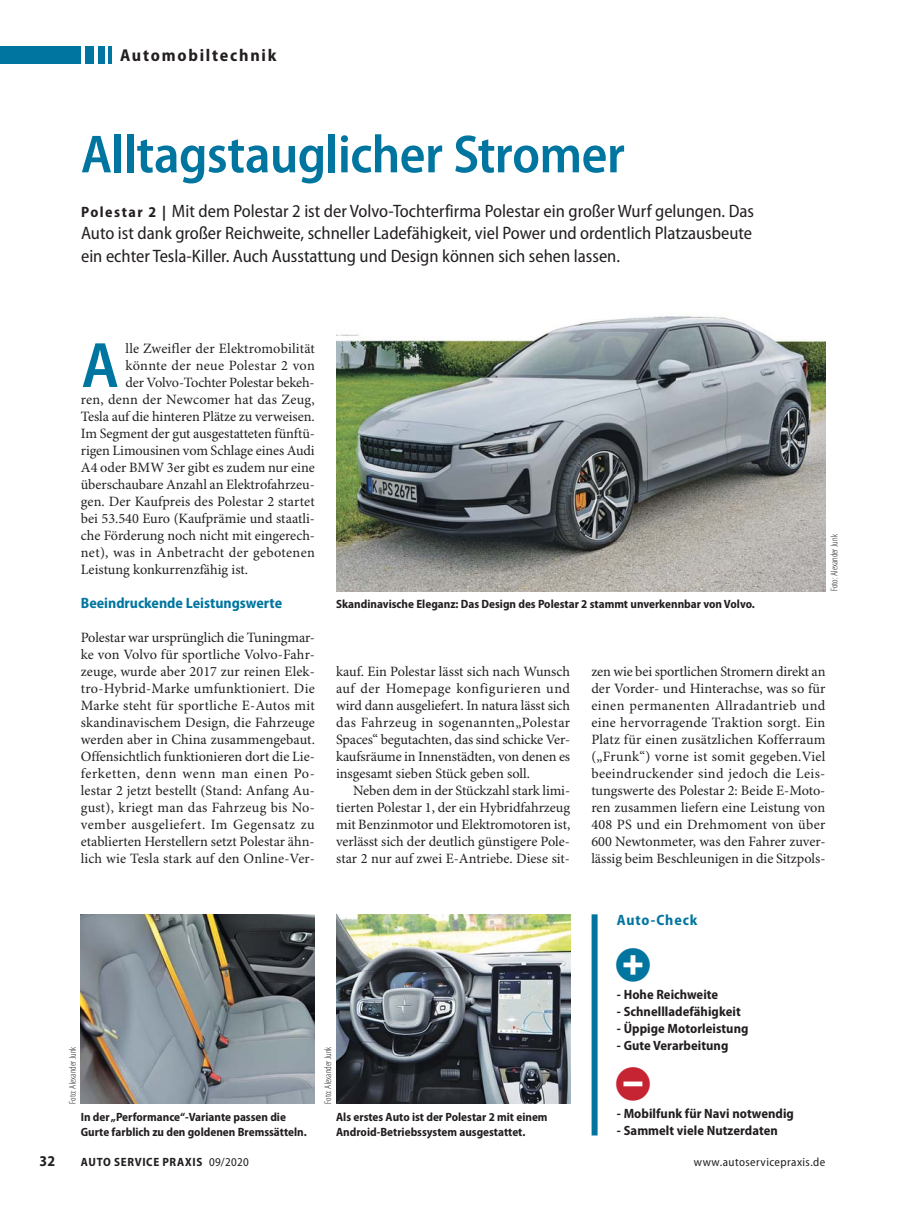
<style>
.page{position:relative;width:919px;height:1212px;background:#fff}
.page>*{position:absolute;margin:0;border:0;box-sizing:border-box;transform-origin:0 0}
.t1{font:600 semi-condensed 64.65px "Myriad Pro";color:#00759f}
.t2{font:600 semi-condensed 54px "Myriad Pro";letter-spacing:-.015em;color:#00759f}
.t3{font:27px "Blik Buttons";color:#00759f}
.t4{font:27px "Blik Buttons";color:#c62433}
.t5{font:semi-condensed 18px/22.5px "Myriad Pro";color:#231f20;text-align:justify}
.t6{font:700 semi-condensed 17.25px "Myriad Pro";letter-spacing:.1em;color:#231f20}
.t7{font:700 semi-condensed 15px "Myriad Pro";color:#00759f}
.t8{font:700 semi-condensed 15px "Myriad Pro";letter-spacing:.055em;color:#00759f}
.t9{font:700 semi-condensed 15px "Myriad Pro";color:#231f20}
.t10{font:14.25px/17px "Minion Pro";color:#231f20;text-align:justify}
.t11{font:14.25px "Minion Pro";letter-spacing:.02em;color:#231f20}
.t12{font:14.25px "Minion Pro";letter-spacing:.025em;color:#231f20}
.t13{font:700 semi-condensed 13.5px "Myriad Pro";letter-spacing:.005em;color:#231f20}
.t14{font:700 semi-condensed 12px/15px "Myriad Pro";color:#231f20}
.t15{font:700 semi-condensed 12px "Myriad Pro";letter-spacing:.055em;color:#231f20}
.t16{font:semi-condensed 12px "Myriad Pro";letter-spacing:.035em;color:#231f20}
.t17{font:300 condensed 9.75px "Myriad Pro";color:#231f20}
.s1{font-weight:700;font-size:15px}
.s2{font-weight:400}
</style>
<div class="page">
<hr style="left:108px;top:47px;width:4px;height:17px;background:#00759f">
<div style="left:85px;top:47px;width:9px;height:17px;background:#00759f"></div>
<div style="left:98px;top:47px;width:6px;height:17px;background:#00759f"></div>
<div style="left:0;top:47px;width:81px;height:17px;background:#00759f"></div>
<div style="left:591px;top:914px;width:6px;height:221px;background:#00759f"></div>
<img style="left:336px;top:316px;width:489px;height:275px">
<img style="left:81px;top:914px;width:234px;height:189px">
<img style="left:336px;top:914px;width:234px;height:189px">
<p class="t6" style="left:120px;top:49px;width:158px">Automobiltechnik</p>
<h2 class="t2" style="left:81px;top:134px;width:545px">Alltagstauglicher Stromer</h2>
<p class="t5" style="left:81px;top:201px;width:674px"><span class="s1">Polestar 2 |</span> Mit dem Polestar 2 ist der Volvo-Tochterfirma Polestar ein großer Wurf gelungen. Das Auto ist dank großer Reichweite, schneller Ladefähigkeit, viel Power und ordentlich Platzausbeute ein echter Tesla-Killer. Auch Ausstattung und Design können sich sehen lassen.</p>
<h1 class="t1" style="left:81px;top:341px;width:39px">A</h1>
<p class="t10" style="left:125px;top:341px;width:191px">lle Zweifler der Elektromobilität</p>
<p class="t11" style="left:125px;top:360px;width:191px">könnte der neue Polestar 2 von</p>
<p class="t10" style="left:125px;top:375px;width:191px">der Volvo-Tochter Polestar bekeh-</p>
<p class="t11" style="left:81px;top:394px;width:235px">ren, denn der Newcomer hat das Zeug,</p>
<p class="t10" style="left:81px;top:409px;width:235px">Tesla auf die hinteren Plätze zu verweisen.</p>
<p class="t10" style="left:81px;top:426px;width:235px">Im Segment der gut ausgestatteten fünftü-</p>
<p class="t10" style="left:81px;top:443px;width:235px">rigen Limousinen vom Schlage eines Audi</p>
<p class="t10" style="left:81px;top:460px;width:235px">A4 oder BMW 3er gibt es zudem nur eine</p>
<p class="t10" style="left:81px;top:477px;width:235px">überschaubare Anzahl an Elektrofahrzeu-</p>
<p class="t10" style="left:81px;top:494px;width:235px">gen. Der Kaufpreis des Polestar 2 startet</p>
<p class="t10" style="left:81px;top:511px;width:235px">bei 53.540 Euro (Kaufprämie und staatli-</p>
<p class="t10" style="left:81px;top:528px;width:236px">che Förderung noch nicht mit eingerech-</p>
<p class="t12" style="left:81px;top:547px;width:235px">net), was in Anbetracht der gebotenen</p>
<p class="t10" style="left:81px;top:562px;width:169px">Leistung konkurrenzfähig ist.</p>
<p class="t7" style="left:81px;top:597px;width:203px">Beeindruckende Leistungswerte</p>
<p class="t10" style="left:81px;top:630px;width:235px">Polestar war ursprünglich die Tuningmar&shy;ke von Volvo für sportliche Volvo-Fahr&shy;zeuge, wurde aber 2017 zur reinen Elek&shy;tro-Hybrid-Marke umfunktioniert. Die Marke steht für sportliche E-Autos mit skandinavischem Design, die Fahrzeuge werden aber in China zusammengebaut.<br>Offensichtlich funktionieren dort die Lie&shy;ferketten, denn wenn man einen Po&shy;lestar 2 jetzt bestellt (Stand: Anfang Au&shy;gust), kriegt man das Fahrzeug bis No&shy;vember ausgeliefert. Im Gegensatz zu etablierten Herstellern setzt Polestar ähn&shy;lich wie Tesla stark auf den Online-Ver-</p>
<p class="t14" style="left:336px;top:598px;width:420px">Skandinavische Eleganz: Das Design des Polestar 2 stammt unverkennbar von Volvo.</p>
<p class="t17" style="left:828px;top:591px;width:58px;rotate:-90deg">Foto: Alexander Junk</p>
<p class="t10" style="left:336px;top:664px;width:235px">kauf. Ein Polestar lässt sich nach Wunsch auf der Homepage konfigurieren und wird dann ausgeliefert. In natura lässt sich das Fahrzeug in sogenannten„Polestar Spaces“ begutachten, das sind schicke Ver&shy;kaufsräume in Innenstädten, von denen es insgesamt sieben Stück geben soll.</p>
<p class="t10" style="left:336px;top:783px;width:236px;text-indent:17px">Neben dem in der Stückzahl stark limi&shy;tierten Polestar 1, der ein Hybridfahrzeug mit Benzinmotor und Elektromotoren ist, verlässt sich der deutlich günstigere Pole&shy;star 2 nur auf zwei E-Antriebe. Diese sit-</p>
<p class="t10" style="left:591px;top:664px;width:235px">zen wie bei sportlichen Stromern direkt an der Vorder- und Hinterachse, was so für einen permanenten Allradantrieb und eine hervorragende Traktion sorgt. Ein Platz für einen zusätzlichen Kofferraum („Frunk“) vorne ist somit gegeben.Viel beeindruckender sind jedoch die Leis&shy;tungswerte des Polestar 2: Beide E-Moto&shy;ren zusammen liefern eine Leistung von 408 PS und ein Drehmoment von über 600 Newtonmeter, was den Fahrer zuver&shy;lässig beim Beschleunigen in die Sitzpols-</p>
<p class="t8" style="left:617px;top:914px;width:82px">Auto-Check</p>
<h3 class="t3" style="left:619px;top:954px;width:36px">,</h3>
<p class="t17" style="left:67px;top:1103px;width:58px;rotate:-90deg">Foto: Alexander Junk</p>
<p class="t17" style="left:322px;top:1103px;width:58px;rotate:-90deg">Foto: Alexander Junk</p>
<p class="t14" style="left:81px;top:1110px;width:227px">In der „Performance“-Variante passen die<br>Gurte farblich zu den goldenen Bremssätteln.</p>
<p class="t14" style="left:336px;top:1110px;width:213px">Als erstes Auto ist der Polestar 2 mit einem<br>Android-Betriebssystem ausgestattet.</p>
<p class="t13" style="left:617px;top:990px;width:103px">- Hohe Reichweite</p>
<p class="t13" style="left:617px;top:1007px;width:125px">- Schnellladefähigkeit</p>
<p class="t13" style="left:617px;top:1024px;width:133px">- Üppige Motorleistung</p>
<p class="t13" style="left:617px;top:1041px;width:113px">- Gute Verarbeitung</p>
<h3 class="t4" style="left:619px;top:1073px;width:36px">-</h3>
<p class="t13" style="left:617px;top:1109px;width:178px">- Mobilfunk für Navi notwendig</p>
<p class="t13" style="left:617px;top:1126px;width:162px">- Sammelt viele Nutzerdaten</p>
<p class="t9" style="left:39px;top:1155px;width:17px">32</p>
<p class="t15" style="left:81px;top:1157px;width:169px">AUTO SERVICE PRAXIS <span class="s2">09/2020</span></p>
<p class="t16" style="left:693px;top:1157px;width:133px">www.autoservicepraxis.de</p>
</div>
